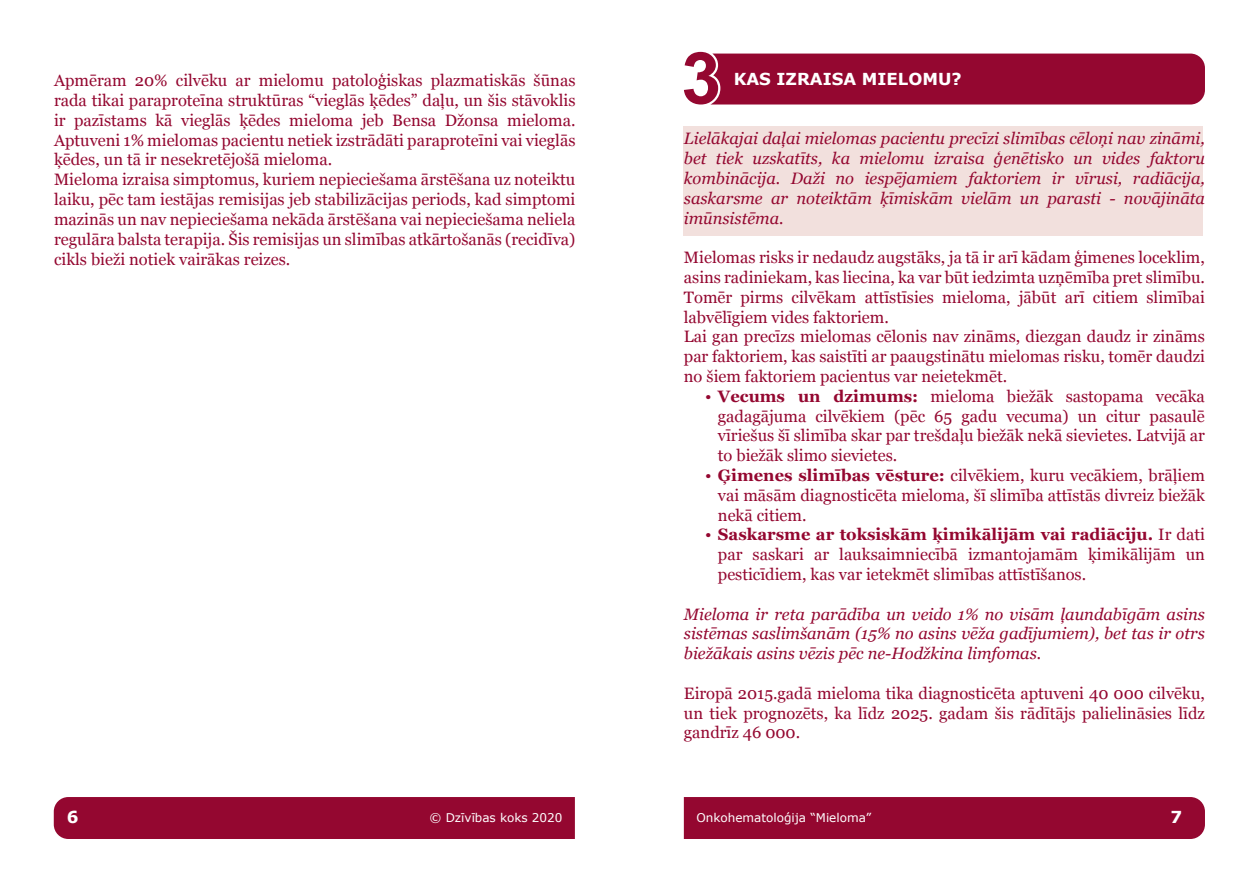
<style>
.page{position:relative;width:1259px;height:893px;background:#fff}
.page>*{position:absolute;margin:0;border:0;box-sizing:border-box;transform-origin:0 0}
.t1{font:16.5px/19.8px "Georgia";color:#940730;text-align:justify}
.t2{font:italic 16.5px/19.8px "Georgia";color:#940730;text-align:justify}
.t3{font:700 16.5px "Verdana";color:#fff}
.t4{font:12px "Verdana";color:#fff}
.s1{font-weight:700}
</style>
<div class="page">
<div style="left:684px;top:797px;width:521px;height:42px;background:#940730"></div>
<div style="left:54px;top:797px;width:521px;height:42px;background:#940730"></div>
<div style="left:683px;top:126px;width:520px;height:109px;background:#f2e0dd"></div>
<svg style="left:684px;top:52px;width:521px;height:53px;background:#9b183e"></svg>
<p class="t1" style="left:54px;top:70px;width:523px;text-align:left">Apmēram 20% cilvēku ar mielomu patoloģiskas plazmatiskās šūnas rada tikai paraproteīna struktūras “vieglās ķēdes” daļu, un šis stāvoklis ir pazīstams kā vieglās ķēdes mieloma jeb Bensa Džonsa mieloma.<br>Aptuveni 1% mielomas pacientu netiek izstrādāti paraproteīni vai vieglās ķēdes, un tā ir nesekretējošā mieloma.<br>Mieloma izraisa simptomus, kuriem nepieciešama ārstēšana uz noteiktu laiku, pēc tam iestājas remisijas jeb stabilizācijas periods, kad simptomi mazinās un nav nepieciešama nekāda ārstēšana vai nepieciešama neliela regulāra balsta terapija. Šis remisijas un slimības atkārtošanās (recidīva) cikls bieži notiek vairākas reizes.</p>
<p class="t3" style="left:733px;top:68px;width:229px">KAS IZRAISA MIELOMU?</p>
<p class="t2" style="left:684px;top:128px;width:522px">Lielākajai daļai mielomas pacientu precīzi slimības cēloņi nav zināmi, bet tiek uzskatīts, ka mielomu izraisa ģenētisko un vides faktoru kombinācija. Daži no iespējamiem faktoriem ir vīrusi, radiācija, saskarsme ar noteiktām ķīmiskām vielām un parasti - novājināta imūnsistēma.</p>
<p class="t1" style="left:684px;top:247px;width:522px;text-align:left">Mielomas risks ir nedaudz augstāks, ja tā ir arī kādam ģimenes loceklim, asins radiniekam, kas liecina, ka var būt iedzimta uzņēmība pret slimību.<br>Tomēr pirms cilvēkam attīstīsies mieloma, jābūt arī citiem slimībai labvēlīgiem vides faktoriem.<br>Lai gan precīzs mielomas cēlonis nav zināms, diezgan daudz ir zināms par faktoriem, kas saistīti ar paaugstinātu mielomas risku, tomēr daudzi no šiem faktoriem pacientus var neietekmēt.</p>
<p class="t1" style="left:718px;top:385px;width:488px;text-indent:-13px">• <span class="s1">Vecums un dzimums:</span> mieloma biežāk sastopama vecāka gadagājuma cilvēkiem (pēc 65 gadu vecuma) un citur pasaulē vīriešus šī slimība skar par trešdaļu biežāk nekā sievietes. Latvijā ar to biežāk slimo sievietes.</p>
<p class="t1" style="left:718px;top:465px;width:488px;text-indent:-13px">• <span class="s1">Ģimenes slimības vēsture:</span> cilvēkiem, kuru vecākiem, brāļiem vai māsām diagnosticēta mieloma, šī slimība attīstās divreiz biežāk nekā citiem.</p>
<p class="t1" style="left:718px;top:524px;width:488px;text-indent:-13px">• <span class="s1">Saskarsme ar toksiskām ķimikālijām vai radiāciju.</span> Ir dati par saskari ar lauksaimniecībā izmantojamām ķimikālijām un pesticīdiem, kas var ietekmēt slimības attīstīšanos.</p>
<p class="t2" style="left:684px;top:603px;width:522px">Mieloma ir reta parādība un veido 1% no visām ļaundabīgām asins sistēmas saslimšanām (15% no asins vēža gadījumiem), bet tas ir otrs biežākais asins vēzis pēc ne-Hodžkina limfomas.</p>
<p class="t1" style="left:684px;top:682px;width:522px">Eiropā 2015.gadā mieloma tika diagnosticēta aptuveni 40 000 cilvēku, un tiek prognozēts, ka līdz 2025. gadam šis rādītājs palielināsies līdz gandrīz 46 000.</p>
<p class="t3" style="left:67px;top:806px;width:13px">6</p>
<p class="t4" style="left:429px;top:810px;width:134px">© Dzīvības koks 2020</p>
<p class="t4" style="left:696px;top:810px;width:176px">Onkohematoloģija “Mieloma”</p>
<p class="t3" style="left:1170px;top:806px;width:13px">7</p>
</div>
